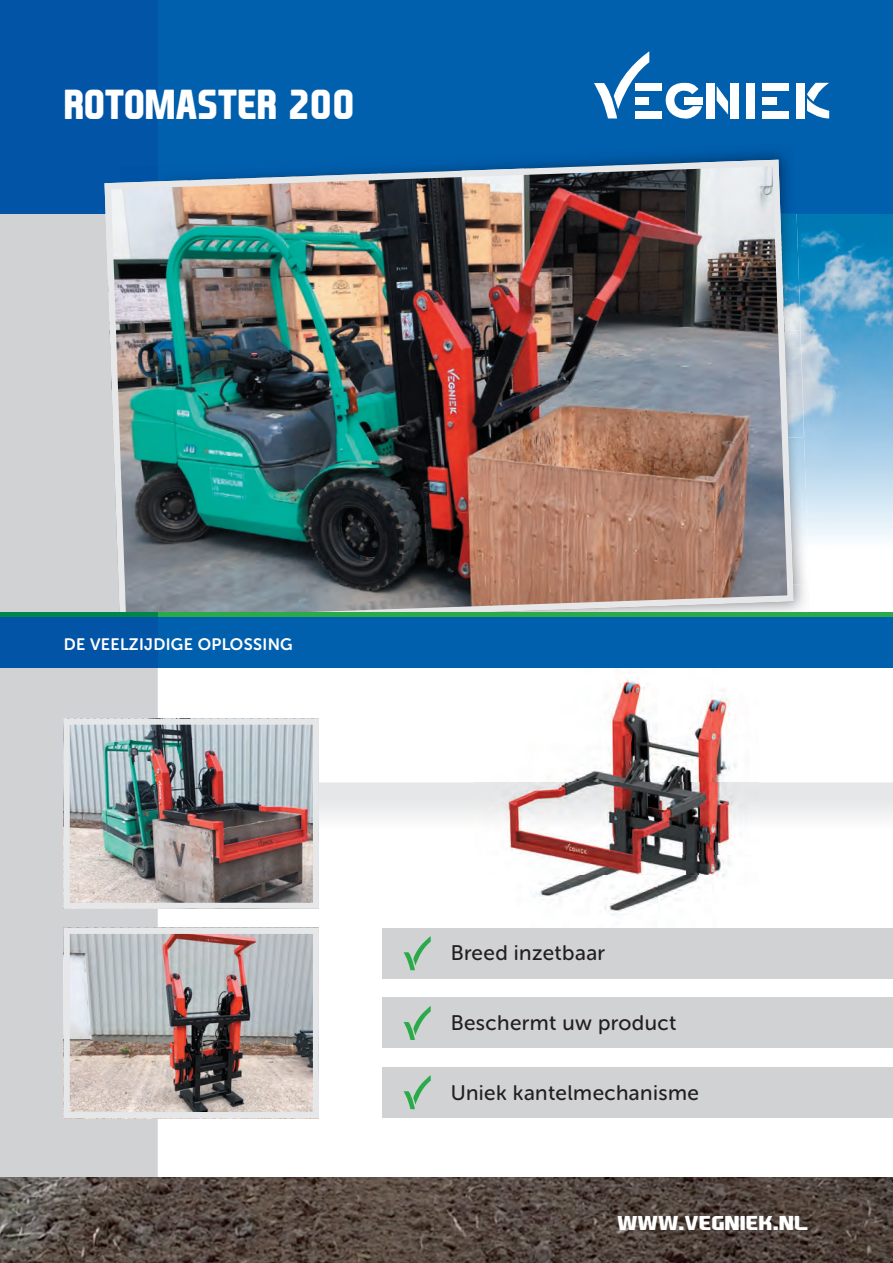
<style>
.page{position:relative;width:893px;height:1263px;background:#fff}
.page>*{position:absolute;margin:0;border:0;box-sizing:border-box;transform-origin:0 0}
.t1{font:700 40.05px "EA Sports Covers SC";color:#fff;scale:.93 1}
.t2{font:700 24px "EA Sports Covers SC";color:#fff}
.t3{font:21px "Museo Sans Rounded 500";letter-spacing:.02em;color:#231f20}
.t4{font:16.5px "Museo Sans Rounded 700";letter-spacing:.02em;color:#fff}
</style>
<div class="page">
<img style="left:801px;top:213px;width:92px;height:326px">
<div style="left:0;top:213px;width:158px;height:965px;background:#d1d2d4"></div>
<div style="left:0;top:0;width:893px;height:213px;background:#0160ae"></div>
<div style="left:0;top:0;width:158px;height:213px;background:#0154a6"></div>
<svg style="left:319px;top:782px;width:574px;height:36px"></svg>
<div style="left:383px;top:928px;width:510px;height:50px;background:#d1d2d4"></div>
<div style="left:383px;top:998px;width:510px;height:50px;background:#d1d2d4"></div>
<div style="left:383px;top:1067px;width:510px;height:51px;background:#d1d2d4"></div>
<svg style="left:404px;top:936px;width:27px;height:34px"></svg>
<svg style="left:404px;top:1006px;width:27px;height:34px"></svg>
<svg style="left:404px;top:1075px;width:27px;height:34px"></svg>
<img style="left:0;top:1178px;width:893px;height:85px">
<img style="left:71px;top:726px;width:241px;height:176px">
<div style="left:64px;top:719px;width:255px;height:190px;border:6px solid #e6e7e9"></div>
<img style="left:71px;top:935px;width:241px;height:176px">
<div style="left:64px;top:928px;width:255px;height:190px;border:6px solid #e6e7e9"></div>
<img style="left:797px;top:437px;width:12px;height:148px">
<img style="left:797px;top:213px;width:4px;height:117px">
<img style="left:802px;top:347px;width:2px;height:26px">
<img style="left:797px;top:330px;width:5px;height:43px">
<img style="left:797px;top:373px;width:7px;height:65px">
<img style="left:101px;top:156px;width:696px;height:456px">
<div style="left:0;top:617px;width:158px;height:51px;background:#0154a6"></div>
<div style="left:158px;top:617px;width:735px;height:51px;background:#0160ae"></div>
<div style="left:158px;top:612px;width:735px;height:5px;background:#2aaa49"></div>
<div style="left:0;top:612px;width:158px;height:5px;background:#00854a"></div>
<svg style="left:594px;top:51px;width:55px;height:67px"></svg>
<div style="left:635px;top:83px;width:27px;height:8px;background:#fff"></div>
<div style="left:635px;top:97px;width:14px;height:8px;background:#fff"></div>
<div style="left:635px;top:111px;width:27px;height:7px;background:#fff"></div>
<svg style="left:665px;top:82px;width:37px;height:37px"></svg>
<div style="left:684px;top:97px;width:19px;height:8px;background:#fff"></div>
<div style="left:706px;top:83px;width:9px;height:36px;background:#fff"></div>
<svg style="left:717px;top:86px;width:11px;height:29px"></svg>
<div style="left:730px;top:83px;width:9px;height:36px;background:#fff"></div>
<div style="left:746px;top:83px;width:9px;height:36px;background:#fff"></div>
<div style="left:762px;top:83px;width:27px;height:8px;background:#fff"></div>
<div style="left:762px;top:97px;width:14px;height:8px;background:#fff"></div>
<div style="left:762px;top:111px;width:27px;height:8px;background:#fff"></div>
<div style="left:797px;top:83px;width:8px;height:36px;background:#fff"></div>
<svg style="left:807px;top:83px;width:22px;height:35px"></svg>
<img style="left:533px;top:678px;width:203px;height:237px">
<img style="left:474px;top:782px;width:285px;height:73px">
<h1 class="t1" style="left:64px;top:79px;width:313px">ROTOMASTER 200</h1>
<p class="t4" style="left:64px;top:635px;width:230px">DE VEELZIJDIGE OPLOSSING</p>
<p class="t3" style="left:451px;top:941px;width:156px">Breed inzetbaar</p>
<p class="t3" style="left:451px;top:1011px;width:227px">Beschermt uw product</p>
<p class="t3" style="left:451px;top:1081px;width:250px">Uniek kantelmechanisme</p>
<p class="t2" style="left:617px;top:1206px;width:192px">www.vegniek.nl</p>
</div>
